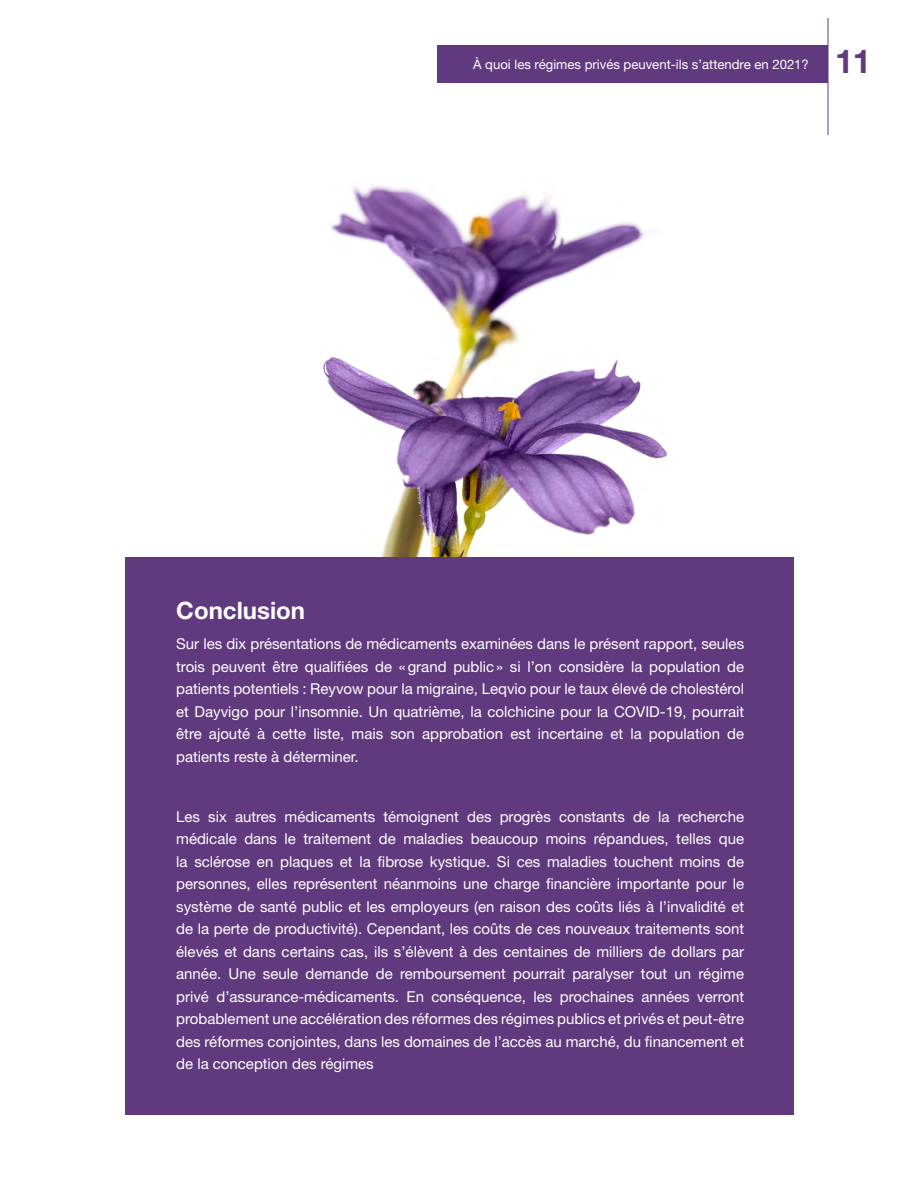
<style>
.page{position:relative;width:918px;height:1188px;background:#fff}
.page>*{position:absolute;margin:0;border:0;box-sizing:border-box;transform-origin:0 0}
.t1{font:700 33px "Helvetica Neue LT Std";color:#60397f}
.Body{font:700 24px "Helvetica Neue LT Std";color:#fff}
.Body-2{font:15px/22.5px "Helvetica Neue LT Std";color:#fff;text-align:justify}
.t2{font:13.2px "Helvetica Neue LT Std";color:#fff}
</style>
<div class="page">
<div style="left:437px;top:45px;width:391px;height:38px;background:#60397f"></div>
<hr style="left:828px;top:18px;width:1px;height:117px;background:#60397f">
<img style="left:323px;top:185px;width:345px;height:372px">
<div style="left:125px;top:557px;width:669px;height:558px;background:#60397f"></div>
<p class="t2" style="left:473px;top:56px;width:337px">À quoi les régimes privés peuvent-ils s’attendre en 2021?</p>
<h1 class="t1" style="left:835px;top:41px;width:37px">11</h1>
<p class="Body" style="left:176px;top:596px;width:130px">Conclusion</p>
<p class="Body-2" style="left:176px;top:632px;width:569px">Sur les dix présentations de médicaments examinées dans le présent rapport, seules trois peuvent être qualifiées de «grand public» si l’on considère la population de patients potentiels : Reyvow pour la migraine, Leqvio pour le taux élevé de cholestérol et Dayvigo pour l’insomnie. Un quatrième, la colchicine pour la COVID-19, pourrait être ajouté à cette liste, mais son approbation est incertaine et la population de patients reste à déterminer.</p>
<p class="Body-2" style="left:176px;top:805px;width:569px">Les six autres médicaments témoignent des progrès constants de la recherche médicale dans le traitement de maladies beaucoup moins répandues, telles que la sclérose en plaques et la fibrose kystique. Si ces maladies touchent moins de personnes, elles représentent néanmoins une charge financière importante pour le système de santé public et les employeurs (en raison des coûts liés à l’invalidité et de la perte de productivité). Cependant, les coûts de ces nouveaux traitements sont élevés et dans certains cas, ils s’élèvent à des centaines de milliers de dollars par année. Une seule demande de remboursement pourrait paralyser tout un régime privé d’assurance-médicaments. En conséquence, les prochaines années verront probablement une accélération des réformes des régimes publics et privés et peut-être des réformes conjointes, dans les domaines de l’accès au marché, du financement et de la conception des régimes</p>
</div>
